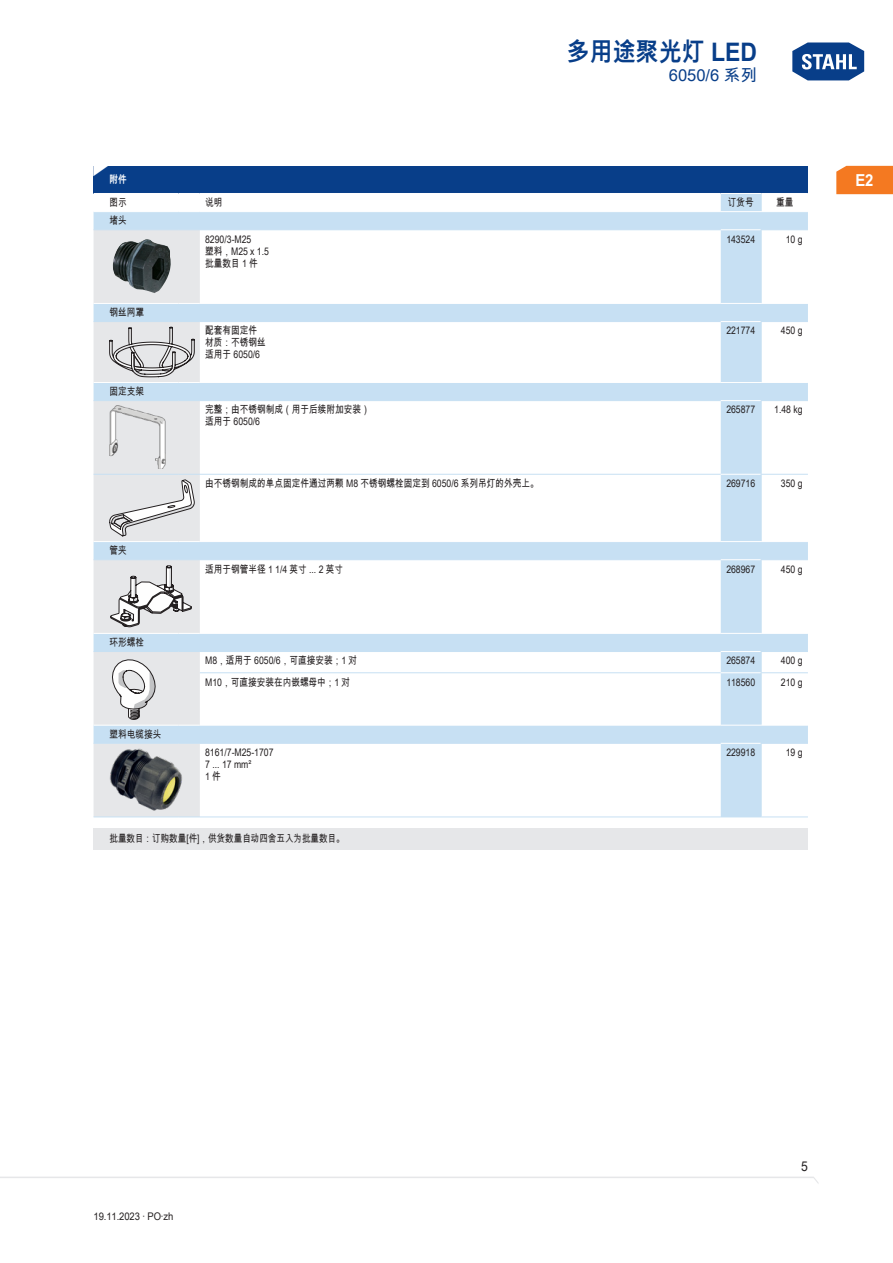
<style>
.page{position:relative;width:893px;height:1263px;background:#fff}
.page>*{position:absolute;margin:0;border:0;box-sizing:border-box;transform-origin:0 0}
.t1{font:700 25.5px "Arial Unicode MS";color:#083e89;scale:.9 1}
.TabHeader1stColumn{font:700 24px "Arial Unicode MS";color:#fff;scale:1.45 1}
.t2{font:16.5px "Arial Unicode MS";color:#083e89}
.t3{font:700 16.5px "Arial Unicode MS";color:#fff;scale:.9 1}
.t4{font:13.5px "Arial Unicode MS";color:#231f20;scale:.9 1}
.TabBodyLeft{font:10.5px "Arial Unicode MS";color:#231f20;scale:.83 1}
.TabBodyCenter{font:10.5px "Arial Unicode MS";color:#231f20;scale:.83 1}
.TabBodyRight{font:10.5px "Arial Unicode MS";color:#231f20;scale:.83 1}
.TabBody1stColumnTitl{font:10.5px "Arial Unicode MS";color:#231f20;scale:.83 1}
.TabBodyLeft-2{font:10.5px "Arial Unicode MS";color:#231f20;scale:.9 1}
.TabHeader1stColumn-2{font:700 10.5px "Arial Unicode MS";color:#fff;scale:.83 1}
.TabBody1stColumn{font:10.5px "Arial Unicode MS";color:#231f20;scale:.83 1}
.Notes{font:10.35px "Arial Unicode MS";color:#231f20;scale:.83 1}
</style>
<div class="page">
<svg style="left:792px;top:42px;width:73px;height:39px"></svg>
<svg style="left:0;top:1176px;width:818px;height:7px"></svg>
<div style="left:836px;top:166px;width:57px;height:28px;background:#f47921"></div>
<div style="left:94px;top:828px;width:714px;height:21px;background:#e6e7e9"></div>
<div style="left:94px;top:166px;width:714px;height:27px;background:#083e89"></div>
<svg style="left:94px;top:194px;width:714px;height:622px"></svg>
<svg style="left:94px;top:230px;width:106px;height:586px;fill:#e6e7e9"></svg>
<svg style="left:761px;top:194px;width:1px;height:17px"></svg>
<hr style="left:94px;top:211px;width:85px;height:1px;background:#fff">
<svg style="left:179px;top:211px;width:21px;height:1px"></svg>
<hr style="left:200px;top:211px;width:521px;height:1px;background:#fff">
<hr style="left:721px;top:211px;width:40px;height:1px;background:#fff">
<hr style="left:761px;top:211px;width:47px;height:1px;background:#fff">
<hr style="left:94px;top:229px;width:85px;height:1px;background:#c7e0f3">
<svg style="left:179px;top:229px;width:21px;height:1px"></svg>
<hr style="left:200px;top:229px;width:521px;height:1px;background:#c7e0f3">
<hr style="left:721px;top:229px;width:40px;height:1px;background:#fff">
<hr style="left:761px;top:229px;width:47px;height:1px;background:#c7e0f3">
<hr style="left:761px;top:230px;width:1px;height:73px;background:#c7e0f3">
<hr style="left:94px;top:303px;width:85px;height:1px;background:#fff">
<svg style="left:179px;top:303px;width:21px;height:1px"></svg>
<hr style="left:200px;top:303px;width:521px;height:1px;background:#fff">
<hr style="left:721px;top:303px;width:40px;height:1px;background:#fff">
<hr style="left:761px;top:303px;width:47px;height:1px;background:#fff">
<hr style="left:94px;top:321px;width:85px;height:1px;background:#c7e0f3">
<hr style="left:200px;top:321px;width:521px;height:1px;background:#c7e0f3">
<hr style="left:721px;top:321px;width:40px;height:1px;background:#fff">
<hr style="left:761px;top:321px;width:47px;height:1px;background:#c7e0f3">
<hr style="left:761px;top:322px;width:1px;height:60px;background:#c7e0f3">
<hr style="left:94px;top:382px;width:85px;height:1px;background:#fff">
<hr style="left:200px;top:382px;width:521px;height:1px;background:#fff">
<hr style="left:721px;top:382px;width:40px;height:1px;background:#fff">
<hr style="left:761px;top:382px;width:47px;height:1px;background:#fff">
<hr style="left:94px;top:400px;width:85px;height:1px;background:#c7e0f3">
<svg style="left:179px;top:400px;width:21px;height:1px"></svg>
<hr style="left:200px;top:400px;width:521px;height:1px;background:#c7e0f3">
<hr style="left:721px;top:400px;width:40px;height:1px;background:#fff">
<hr style="left:761px;top:400px;width:47px;height:1px;background:#c7e0f3">
<hr style="left:761px;top:401px;width:1px;height:73px;background:#c7e0f3">
<hr style="left:94px;top:474px;width:85px;height:1px;background:#c7e0f3">
<hr style="left:200px;top:474px;width:521px;height:1px;background:#c7e0f3">
<hr style="left:721px;top:474px;width:40px;height:1px;background:#fff">
<hr style="left:761px;top:474px;width:47px;height:1px;background:#c7e0f3">
<hr style="left:761px;top:475px;width:1px;height:66px;background:#c7e0f3">
<hr style="left:94px;top:541px;width:85px;height:1px;background:#fff">
<hr style="left:200px;top:541px;width:521px;height:1px;background:#fff">
<hr style="left:721px;top:541px;width:40px;height:1px;background:#fff">
<hr style="left:761px;top:541px;width:47px;height:1px;background:#fff">
<hr style="left:94px;top:559px;width:85px;height:1px;background:#c7e0f3">
<hr style="left:200px;top:559px;width:521px;height:1px;background:#c7e0f3">
<hr style="left:721px;top:559px;width:40px;height:1px;background:#fff">
<hr style="left:761px;top:559px;width:47px;height:1px;background:#c7e0f3">
<hr style="left:761px;top:560px;width:1px;height:73px;background:#c7e0f3">
<hr style="left:94px;top:633px;width:85px;height:1px;background:#fff">
<svg style="left:179px;top:633px;width:21px;height:1px"></svg>
<hr style="left:200px;top:633px;width:521px;height:1px;background:#fff">
<hr style="left:721px;top:633px;width:40px;height:1px;background:#fff">
<hr style="left:761px;top:633px;width:47px;height:1px;background:#fff">
<hr style="left:94px;top:651px;width:85px;height:1px;background:#c7e0f3">
<svg style="left:179px;top:651px;width:21px;height:1px"></svg>
<hr style="left:200px;top:651px;width:521px;height:1px;background:#c7e0f3">
<hr style="left:721px;top:651px;width:40px;height:1px;background:#fff">
<hr style="left:761px;top:651px;width:47px;height:1px;background:#c7e0f3">
<svg style="left:761px;top:652px;width:1px;height:20px"></svg>
<hr style="left:200px;top:672px;width:521px;height:1px;background:#c7e0f3">
<hr style="left:721px;top:672px;width:40px;height:1px;background:#fff">
<hr style="left:761px;top:672px;width:47px;height:1px;background:#c7e0f3">
<hr style="left:761px;top:673px;width:1px;height:52px;background:#c7e0f3">
<hr style="left:94px;top:725px;width:85px;height:1px;background:#fff">
<svg style="left:179px;top:725px;width:21px;height:1px"></svg>
<hr style="left:200px;top:725px;width:521px;height:1px;background:#fff">
<hr style="left:721px;top:725px;width:40px;height:1px;background:#fff">
<hr style="left:761px;top:725px;width:47px;height:1px;background:#fff">
<hr style="left:94px;top:743px;width:85px;height:1px;background:#c7e0f3">
<hr style="left:94px;top:816px;width:85px;height:1px;background:#c7e0f3">
<svg style="left:179px;top:743px;width:21px;height:1px"></svg>
<svg style="left:179px;top:816px;width:21px;height:1px"></svg>
<hr style="left:200px;top:743px;width:521px;height:1px;background:#c7e0f3">
<hr style="left:200px;top:816px;width:521px;height:1px;background:#c7e0f3">
<hr style="left:721px;top:743px;width:40px;height:1px;background:#fff">
<hr style="left:721px;top:816px;width:40px;height:1px;background:#c7e0f3">
<hr style="left:761px;top:743px;width:47px;height:1px;background:#c7e0f3">
<hr style="left:761px;top:816px;width:47px;height:1px;background:#c7e0f3">
<hr style="left:761px;top:744px;width:1px;height:72px;background:#c7e0f3">
<img style="left:109px;top:239px;width:64px;height:54px">
<svg style="left:109px;top:321px;width:91px;height:62px"></svg>
<img style="left:109px;top:406px;width:57px;height:63px">
<svg style="left:109px;top:474px;width:91px;height:68px"></svg>
<svg style="left:110px;top:559px;width:90px;height:68px"></svg>
<svg style="left:112px;top:659px;width:44px;height:61px"></svg>
<img style="left:109px;top:749px;width:74px;height:63px">
<h1 class="t1" style="left:567px;top:33px;width:213px">多用途聚光灯 LED</h1>
<h3 class="t2" style="left:669px;top:63px;width:199px">6050/6 系列 <sup>Home</sup></h3>
<p class="TabHeader1stColumn" style="left:90px;top:154px;width:16px">◤</p>
<p class="TabHeader1stColumn-2" style="left:109px;top:172px;width:22px">附件</p>
<p class="TabBody1stColumn" style="left:109px;top:195px;width:22px">图示</p>
<p class="TabBodyLeft" style="left:205px;top:195px;width:22px">说明</p>
<p class="TabBodyCenter" style="left:728px;top:195px;width:33px">订货号</p>
<p class="TabBodyCenter" style="left:776px;top:195px;width:22px">重量</p>
<p class="TabBody1stColumnTitl" style="left:109px;top:213px;width:22px">堵头</p>
<p class="TabBodyLeft" style="left:205px;top:231px;width:57px">8290/3-M25</p>
<p class="TabBodyLeft" style="left:205px;top:243px;width:78px">塑料，M25 x 1.5</p>
<p class="TabBodyLeft" style="left:205px;top:255px;width:65px">批量数目 1 件</p>
<p class="TabBodyCenter" style="left:726px;top:231px;width:36px">143524</p>
<p class="TabBodyRight" style="left:786px;top:231px;width:22px">10 g</p>
<p class="TabBody1stColumnTitl" style="left:109px;top:305px;width:43px">钢丝网罩</p>
<p class="TabBody1stColumnTitl" style="left:109px;top:384px;width:43px">固定支架</p>
<p class="TabBody1stColumnTitl" style="left:109px;top:543px;width:22px">管夹</p>
<p class="TabBody1stColumnTitl" style="left:109px;top:635px;width:43px">环形螺栓</p>
<p class="TabBody1stColumnTitl" style="left:109px;top:727px;width:64px">塑料电缆接头</p>
<p class="TabBodyLeft" style="left:205px;top:323px;width:64px">配套有固定件</p>
<p class="TabBodyLeft" style="left:205px;top:335px;width:75px">材质：不锈钢丝</p>
<p class="TabBodyLeft" style="left:205px;top:347px;width:68px">适用于 6050/6</p>
<p class="TabBodyLeft" style="left:205px;top:402px;width:200px">完整；由不锈钢制成（用于后续附加安装）</p>
<p class="TabBodyLeft" style="left:205px;top:414px;width:68px">适用于 6050/6</p>
<p class="TabBodyCenter" style="left:726px;top:323px;width:36px">221774</p>
<p class="TabBodyRight" style="left:781px;top:323px;width:28px">450 g</p>
<p class="TabBodyCenter" style="left:726px;top:402px;width:36px">265877</p>
<p class="TabBodyRight" style="left:774px;top:402px;width:36px">1.48 kg</p>
<p class="TabBodyLeft" style="left:205px;top:476px;width:403px">由不锈钢制成的单点固定件通过两颗 M8 不锈钢螺栓固定到 6050/6 系列吊灯的外壳上。</p>
<p class="TabBodyCenter" style="left:726px;top:476px;width:36px">269716</p>
<p class="TabBodyRight" style="left:781px;top:476px;width:28px">350 g</p>
<p class="TabBodyLeft" style="left:205px;top:561px;width:168px">适用于钢管半径 1 1/4 英寸 ... 2 英寸</p>
<p class="TabBodyCenter" style="left:726px;top:561px;width:36px">268967</p>
<p class="TabBodyRight" style="left:781px;top:561px;width:28px">450 g</p>
<p class="TabBodyLeft" style="left:205px;top:653px;width:184px">M8，适用于 6050/6，可直接安装；1 对</p>
<p class="TabBodyCenter" style="left:726px;top:653px;width:36px">265874</p>
<p class="TabBodyRight" style="left:781px;top:653px;width:28px">400 g</p>
<p class="TabBodyLeft" style="left:205px;top:674px;width:176px">M10，可直接安装在内嵌螺母中；1 对</p>
<p class="TabBodyCenter" style="left:726px;top:674px;width:36px">118560</p>
<p class="TabBodyRight" style="left:781px;top:674px;width:28px">210 g</p>
<p class="TabBodyLeft" style="left:205px;top:745px;width:84px">8161/7-M25-1707</p>
<p class="TabBodyLeft" style="left:205px;top:757px;width:57px">7 ... 17 mm²</p>
<p class="TabBodyLeft" style="left:205px;top:769px;width:20px">1 件</p>
<p class="TabBodyCenter" style="left:726px;top:745px;width:36px">229918</p>
<p class="TabBodyRight" style="left:786px;top:745px;width:22px">19 g</p>
<p class="Notes" style="left:109px;top:831px;width:285px">批量数目：订购数量[件]，供货数量自动四舍五入为批量数目。</p>
<h3 class="t3" style="left:855px;top:168px;width:22px">E2</h3>
<p class="TabBodyLeft-2" style="left:94px;top:1208px;width:90px">19.11.2023 · PO·zh</p>
<p class="t4" style="left:801px;top:1157px;width:9px">5</p>
</div>
